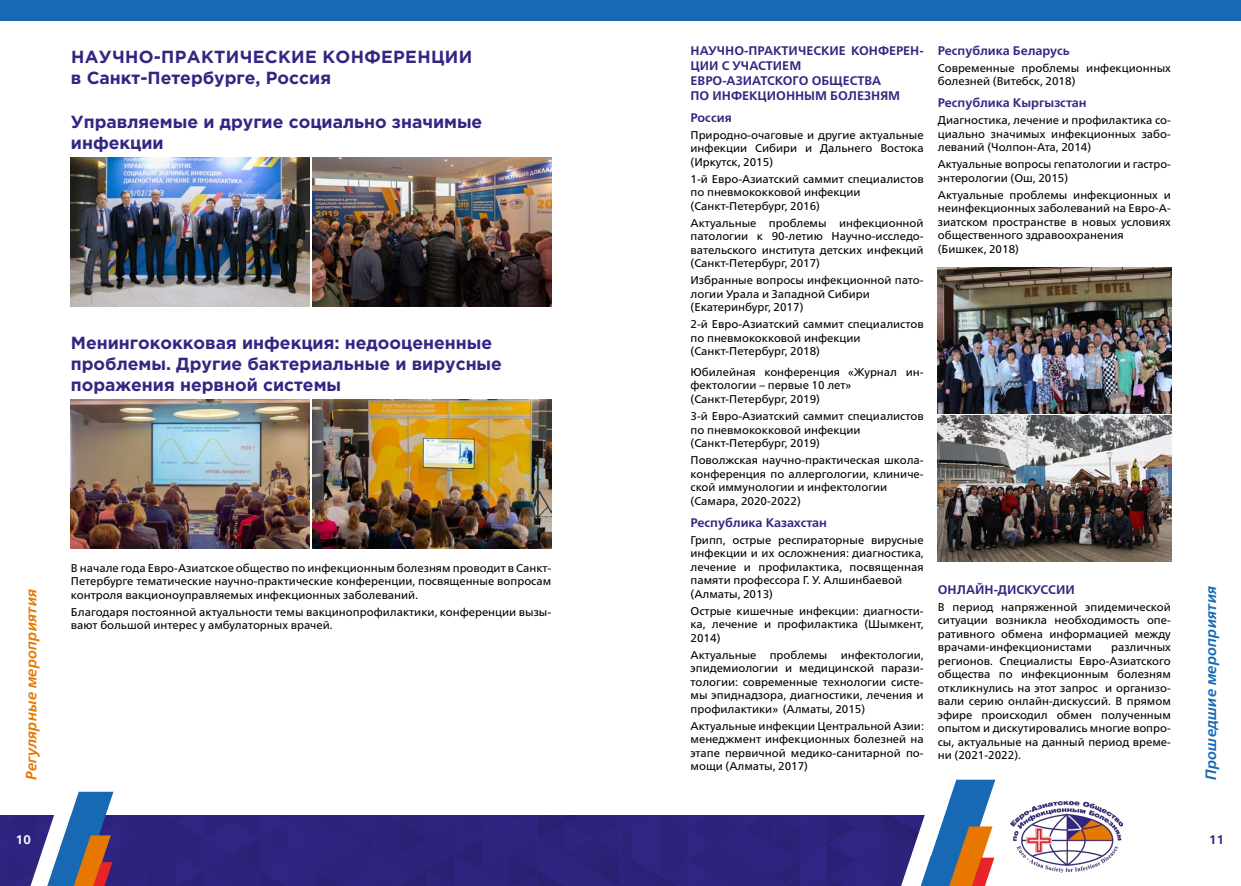
<style>
.page{position:relative;width:1241px;height:886px;background:#fff}
.page>*{position:absolute;margin:0;border:0;box-sizing:border-box;transform-origin:0 0}
.t1{font:700 17.5px/21px "Gotham Pro";color:#312783}
.t2{font:700 17.5px/21px "Gotham Pro";letter-spacing:.02em;color:#312783}
.t3{font:italic 700 15px "Frutiger Neue LTCYR";color:#e67800}
.t4{font:italic 700 15px "Frutiger Neue LTCYR";color:#1769b3}
.t5{font:700 12.5px/15px "Frutiger Neue LTCYR";color:#312782}
.t6{font:700 12.5px "Frutiger Neue LTCYR";color:#fff}
.t7{font:700 12.5px "Frutiger Neue LTCYR";color:#312783}
.t8{font:11.25px/13.5px "Frutiger Neue LTCYR";color:#000}
</style>
<div class="page">
<div style="left:0;top:815px;width:620px;height:71px;background:#2c237c"></div>
<div style="left:620px;top:815px;width:310px;height:71px;background:#302685"></div>
<div style="left:0;top:0;width:620px;height:21px;background:#1769b3"></div>
<div style="left:620px;top:0;width:620px;height:21px;background:#1769b3"></div>
<img style="left:1010px;top:801px;width:112px;height:71px">
<svg style="left:27px;top:792px;width:86px;height:94px"></svg>
<svg style="left:897px;top:780px;width:98px;height:106px"></svg>
<img style="left:937px;top:268px;width:233px;height:145px">
<img style="left:937px;top:416px;width:233px;height:145px">
<img style="left:312px;top:158px;width:239px;height:149px">
<img style="left:312px;top:399px;width:239px;height:149px">
<img style="left:71px;top:158px;width:239px;height:149px">
<img style="left:71px;top:399px;width:239px;height:149px">
<p class="t5" style="left:937px;top:43px;width:133px">Республика Беларусь</p>
<p class="t8" style="left:937px;top:61px;width:234px">Современные проблемы инфекционных болезней (Витебск, 2018)</p>
<p class="t5" style="left:937px;top:95px;width:150px">Республика Кыргызстан</p>
<p class="t8" style="left:937px;top:113px;width:234px;text-align:justify">Диагностика, лечение и профилактика со&shy;циально значимых инфекционных забо&shy;леваний (Чолпон-Ата, 2014)</p>
<p class="t8" style="left:937px;top:158px;width:234px">Актуальные вопросы гепатологии и гастро&shy;энтерологии (Ош, 2015)</p>
<p class="t8" style="left:937px;top:188px;width:234px">Актуальные проблемы инфекционных и неинфекционных заболеваний на Евро-А&shy;зиатском пространстве в новых условиях общественного здравоохранения (Бишкек, 2018)</p>
<p class="t5" style="left:690px;top:43px;width:234px">НАУЧНО-ПРАКТИЧЕСКИЕ КОНФЕРЕН-<br>ЦИИ С УЧАСТИЕМ<br>ЕВРО-АЗИАТСКОГО ОБЩЕСТВА<br>ПО ИНФЕКЦИОННЫМ БОЛЕЗНЯМ</p>
<p class="t5" style="left:690px;top:110px;width:43px">Россия</p>
<p class="t8" style="left:690px;top:128px;width:234px;text-align:justify">Природно-очаговые и другие актуальные инфекции Сибири и Дальнего Востока (Иркутск, 2015)</p>
<p class="t8" style="left:690px;top:172px;width:234px">1-й Евро-Азиатский саммит специалистов по пневмококковой инфекции (Санкт-Петербург, 2016)</p>
<p class="t8" style="left:690px;top:216px;width:234px;text-align:justify">Актуальные проблемы инфекционной патологии к 90-летию Научно-исследо&shy;вательского института детских инфекций (Санкт-Петербург, 2017)</p>
<p class="t8" style="left:690px;top:274px;width:234px">Избранные вопросы инфекционной пато&shy;логии Урала и Западной Сибири (Екатеринбург, 2017)</p>
<p class="t8" style="left:690px;top:318px;width:234px">2-й Евро-Азиатский саммит специалистов по пневмококковой инфекции (Санкт-Петербург, 2018)</p>
<p class="t8" style="left:690px;top:365px;width:234px">Юбилейная конференция «Журнал ин&shy;фектологии – первые 10 лет» (Санкт-Петербург, 2019)</p>
<p class="t8" style="left:690px;top:409px;width:234px">3-й Евро-Азиатский саммит специалистов по пневмококковой инфекции (Санкт-Петербург, 2019)</p>
<p class="t8" style="left:690px;top:453px;width:234px">Поволжская научно-практическая школа&shy;конференция по аллергологии, клиниче&shy;ской иммунологии и инфектологии (Самара, 2020-2022)</p>
<p class="t5" style="left:690px;top:515px;width:138px">Республика Казахстан</p>
<p class="t8" style="left:690px;top:533px;width:234px">Грипп, острые респираторные вирусные инфекции и их осложнения: диагностика, лечение и профилактика, посвященная памяти профессора Г. У. Алшинбаевой (Алматы, 2013)</p>
<p class="t8" style="left:690px;top:604px;width:234px;text-align:justify">Острые кишечные инфекции: диагности&shy;ка, лечение и профилактика (Шымкент, 2014)</p>
<p class="t8" style="left:690px;top:648px;width:234px;text-align:justify">Актуальные проблемы инфектологии, эпидемиологии и медицинской парази&shy;тологии: современные технологии систе&shy;мы эпиднадзора, диагностики, лечения и профилактики» (Алматы, 2015)</p>
<p class="t8" style="left:690px;top:719px;width:235px;text-align:justify">Актуальные инфекции Центральной Азии: менеджмент инфекционных болезней на этапе первичной медико-санитарной по&shy;мощи (Алматы, 2017)</p>
<h1 class="t2" style="left:71px;top:46px;width:403px">НАУЧНО-ПРАКТИЧЕСКИЕ КОНФЕРЕНЦИИ в Санкт-Петербурге, Россия</h1>
<h1 class="t1" style="left:71px;top:111px;width:413px">Управляемые и другие социально значимые инфекции</h1>
<h1 class="t1" style="left:71px;top:331px;width:432px">Менингококковая инфекция: недооцененные проблемы. Другие бактериальные и вирусные поражения нервной системы</h1>
<p class="t8" style="left:71px;top:561px;width:482px;text-align:justify">В начале года Евро-Азиатское общество по инфекционным болезням проводит в Санкт-Петербурге тематические научно-практические конференции, посвященные вопросам контроля вакционоуправляемых инфекционных заболеваний.</p>
<p class="t8" style="left:71px;top:605px;width:482px">Благодаря постоянной актуальности темы вакцинопрофилактики, конференции вызы&shy;вают большой интерес у амбулаторных врачей.</p>
<p class="t5" style="left:937px;top:582px;width:138px">ОНЛАЙН-ДИСКУССИИ</p>
<p class="t8" style="left:937px;top:600px;width:234px;text-align:justify">В период напряженной эпидемической ситуации возникла необходимость опе&shy;ративного обмена информацией между врачами-инфекционистами</p>
<h2 class="t3" style="left:22px;top:780px;width:193px;rotate:-90deg">Регулярные мероприятия</h2>
<h2 class="t4" style="left:1201px;top:780px;width:196px;rotate:-90deg">Прошедшие мероприятия</h2>
<p class="t8" style="left:937px;top:641px;width:234px;text-align:justify;text-indent:173px">различных регионов. Специалисты Евро-Азиатского общества по инфекционным болезням откликнулись на этот запрос и организо&shy;вали серию онлайн-дискуссий. В прямом эфире происходил обмен полученным опытом и дискутировались многие вопро&shy;сы, актуальные на данный период време&shy;ни (2021-2022).</p>
<p class="t6" style="left:16px;top:832px;width:16px">10</p>
<p class="t7" style="left:1208px;top:832px;width:16px">11</p>
</div>
